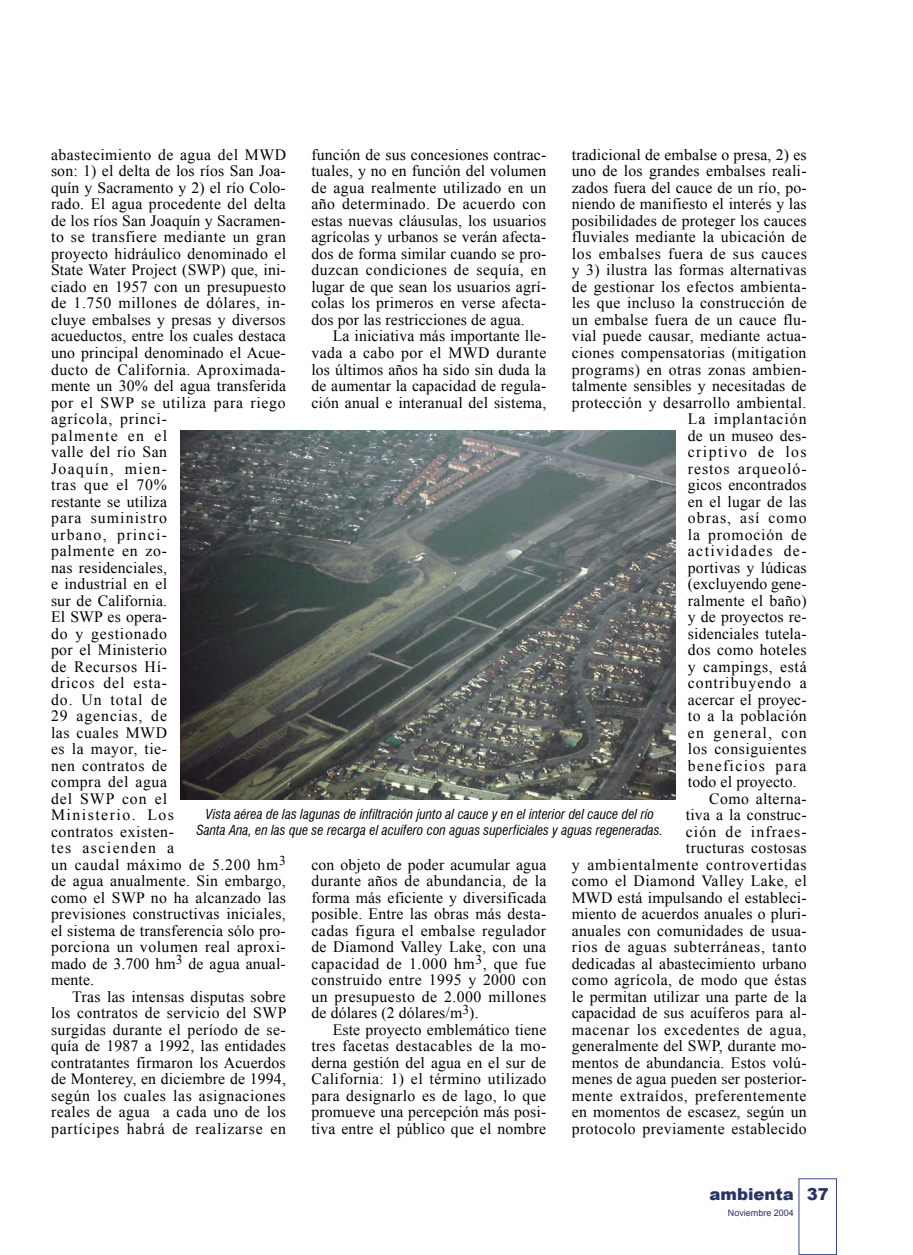
<style>
.page{position:relative;width:913px;height:1255px;background:#fff}
.page>*{position:absolute;margin:0;border:0;box-sizing:border-box;transform-origin:0 0}
.t1{font:900 16.5px "Arial";color:#283366}
.Texto_general-OK{font:15.75px/16.5px "Times New Roman";letter-spacing:.02em;color:#000;text-align:justify}
.Texto_general-OK-2{font:15.75px "Times New Roman";letter-spacing:.065em;color:#000}
.Texto_general-OK-3{font:15.75px "Times New Roman";letter-spacing:.04em;color:#000}
.Texto_general-OK-4{font:15.75px "Times New Roman";letter-spacing:.09em;color:#000}
.Texto_general-OK-5{font:15.75px "Times New Roman";letter-spacing:.06em;color:#000}
.Texto_general-OK-6{font:15.75px "Times New Roman";letter-spacing:.045em;color:#000}
.Texto_general-OK-7{font:15.75px "Times New Roman";letter-spacing:.085em;color:#000}
.Texto_general-OK-8{font:15.75px "Times New Roman";letter-spacing:.055em;color:#000}
.Texto_general-OK-9{font:15.75px "Times New Roman";letter-spacing:.075em;color:#000}
.Pié_de_foto{font:italic condensed 13.5px/16.2px "Swiss 721 BT";color:#000;text-align:center}
.t2{font:9px "Arial";color:#283366}
</style>
<div class="page">
<div style="left:799px;top:1178px;width:38px;height:76px;border:1px solid #36478b"></div>
<img style="left:180px;top:430px;width:495px;height:369px">
<p class="Texto_general-OK" style="left:51px;top:146px;width:237px;text-align:left">abastecimiento de agua del MWD son: 1) el delta de los ríos San Joa&shy;quín y Sacramento y 2) el río Colo&shy;rado. El agua procedente del delta de los ríos San Joaquín y Sacramen&shy;to se transfiere mediante un gran proyecto hidráulico denominado el<br>State Water Project (SWP) que, ini&shy;ciado en 1957 con un presupuesto de 1.750 millones de dólares, in&shy;cluye embalses y presas y diversos acueductos, entre los cuales destaca uno principal denominado el Acue&shy;ducto de California. Aproximada&shy;mente un 30% del agua transferida por el SWP se utiliza para riego agrícola, princi-<br>palmente en el<br>valle del río San<br>Joaquín, mien-<br>tras que el 70%<br>restante se utiliza<br>para suministro<br>urbano, princi-<br>palmente en zo-<br>nas residenciales,<br>e industrial en el<br>sur de California.<br>El SWP es opera-<br>do y gestionado<br>por el Ministerio<br>de Recursos Hí-<br>dricos del esta-<br>do. Un total de<br>29 agencias, de<br>las cuales MWD<br>es la mayor, tie-<br>nen contratos de<br>compra del agua<br>del SWP con el<br>Ministerio. Los<br>contratos existen-<br>tes ascienden a<br>un caudal máximo de 5.200 hm<sup>3 </sup>de agua anualmente. Sin embargo, como el SWP no ha alcanzado las previsiones constructivas iniciales, el sistema de transferencia sólo pro&shy;porciona un volumen real aproxi&shy;mado de 3.700 hm<sup>3</sup> de agua anual&shy;mente.</p>
<p class="Texto_general-OK" style="left:51px;top:988px;width:237px;text-indent:21px">Tras las intensas disputas sobre los contratos de servicio del SWP surgidas durante el período de se&shy;quía de 1987 a 1992, las entidades contratantes firmaron los Acuerdos de Monterey, en diciembre de 1994, según los cuales las asignaciones reales de agua a cada uno de los partícipes habrá de realizarse en</p>
<p class="Texto_general-OK" style="left:311px;top:146px;width:236px">función de sus concesiones contrac&shy;tuales, y no en función del volumen de agua realmente utilizado en un año determinado. De acuerdo con estas nuevas cláusulas, los usuarios agrícolas y urbanos se verán afecta&shy;dos de forma similar cuando se pro&shy;duzcan condiciones de sequía, en lugar de que sean los usuarios agrí&shy;colas los primeros en verse afecta&shy;dos por las restricciones de agua.</p>
<p class="Texto_general-OK" style="left:311px;top:328px;width:236px;text-indent:21px">La iniciativa más importante lle&shy;vada a cabo por el MWD durante los últimos años ha sido sin duda la de aumentar la capacidad de regula&shy;ción anual e interanual del sistema,</p>
<p class="Texto_general-OK" style="left:572px;top:146px;width:236px">tradicional de embalse o presa, 2) es</p>
<p class="Texto_general-OK" style="left:572px;top:163px;width:236px">uno de los grandes embalses reali-</p>
<p class="Texto_general-OK" style="left:572px;top:179px;width:236px">zados fuera del cauce de un río, po-</p>
<p class="Texto_general-OK" style="left:572px;top:196px;width:236px">niendo de manifiesto el interés y las</p>
<p class="Texto_general-OK" style="left:572px;top:212px;width:236px">posibilidades de proteger los cauces</p>
<p class="Texto_general-OK" style="left:572px;top:229px;width:236px">fluviales mediante la ubicación de</p>
<p class="Texto_general-OK-3" style="left:572px;top:243px;width:236px">los embalses fuera de sus cauces</p>
<p class="Texto_general-OK" style="left:572px;top:262px;width:236px">y 3) ilustra las formas alternativas</p>
<p class="Texto_general-OK" style="left:572px;top:278px;width:236px">de gestionar los efectos ambienta-</p>
<p class="Texto_general-OK" style="left:572px;top:295px;width:236px">les que incluso la construcción de</p>
<p class="Texto_general-OK" style="left:572px;top:311px;width:236px">un embalse fuera de un cauce flu-</p>
<p class="Texto_general-OK" style="left:572px;top:328px;width:236px">vial puede causar, mediante actua-</p>
<p class="Texto_general-OK" style="left:572px;top:344px;width:236px">ciones compensatorias (mitigation</p>
<p class="Texto_general-OK" style="left:572px;top:361px;width:236px">programs) en otras zonas ambien-</p>
<p class="Texto_general-OK" style="left:572px;top:377px;width:236px">talmente sensibles y necesitadas de</p>
<p class="Texto_general-OK" style="left:572px;top:394px;width:236px">protección y desarrollo ambiental.</p>
<p class="Texto_general-OK-5" style="left:688px;top:408px;width:120px">La implantación</p>
<p class="Texto_general-OK" style="left:688px;top:427px;width:120px">de un museo des-</p>
<p class="Texto_general-OK-4" style="left:688px;top:441px;width:120px">criptivo de los</p>
<p class="Texto_general-OK-2" style="left:688px;top:457px;width:120px">restos arqueoló-</p>
<p class="Texto_general-OK" style="left:688px;top:476px;width:120px">gicos encontrados</p>
<p class="Texto_general-OK" style="left:688px;top:493px;width:120px">en el lugar de las</p>
<p class="Texto_general-OK-2" style="left:688px;top:507px;width:120px">obras, así como</p>
<p class="Texto_general-OK-8" style="left:688px;top:523px;width:120px">la promoción de</p>
<p class="Texto_general-OK-4" style="left:688px;top:540px;width:120px">actividades de-</p>
<p class="Texto_general-OK" style="left:688px;top:559px;width:120px">portivas y lúdicas</p>
<p class="Texto_general-OK" style="left:688px;top:575px;width:120px">(excluyendo gene-</p>
<p class="Texto_general-OK" style="left:688px;top:592px;width:120px">ralmente el baño)</p>
<p class="Texto_general-OK" style="left:688px;top:608px;width:120px">y de proyectos re-</p>
<p class="Texto_general-OK" style="left:688px;top:625px;width:120px">sidenciales tutela-</p>
<p class="Texto_general-OK" style="left:688px;top:641px;width:120px">dos como hoteles</p>
<p class="Texto_general-OK-6" style="left:688px;top:655px;width:120px">y campings, está</p>
<p class="Texto_general-OK-2" style="left:688px;top:672px;width:120px">contribuyendo a</p>
<p class="Texto_general-OK" style="left:688px;top:691px;width:120px">acercar el proyec-</p>
<p class="Texto_general-OK" style="left:688px;top:707px;width:120px">to a la población</p>
<p class="Texto_general-OK-9" style="left:688px;top:721px;width:120px">en general, con</p>
<p class="Texto_general-OK" style="left:688px;top:740px;width:120px">los consiguientes</p>
<p class="Texto_general-OK-7" style="left:688px;top:754px;width:120px">beneficios para</p>
<p class="Texto_general-OK" style="left:688px;top:773px;width:110px">todo el proyecto.</p>
<p class="Texto_general-OK" style="left:572px;top:790px;width:237px;text-align:right">Como alterna-<br>tiva a la construc-<br>ción de infraes-<br>tructuras costosas<br>y ambientalmente controvertidas como el Diamond Valley Lake, el<br>MWD está impulsando el estableci&shy;miento de acuerdos anuales o pluri&shy;anuales con comunidades de usua&shy;rios de aguas subterráneas, tanto dedicadas al abastecimiento urbano como agrícola, de modo que éstas le permitan utilizar una parte de la capacidad de sus acuíferos para al&shy;macenar los excedentes de agua, generalmente del SWP, durante mo&shy;mentos de abundancia. Estos volú&shy;menes de agua pueden ser posterior&shy;mente extraídos, preferentemente en momentos de escasez, según un protocolo previamente establecido</p>
<p class="Pié_de_foto" style="left:197px;top:805px;width:468px">Vista aérea de las lagunas de infiltración junto al cauce y en el interior del cauce del río<br>Santa Ana, en las que se recarga el acuífero con aguas superficiales y aguas regeneradas.</p>
<p class="Texto_general-OK" style="left:311px;top:856px;width:237px">con objeto de poder acumular agua durante años de abundancia, de la forma más eficiente y diversificada posible. Entre las obras más desta&shy;cadas figura el embalse regulador de Diamond Valley Lake, con una capacidad de 1.000 hm<sup>3</sup>, que fue construido entre 1995 y 2000 con un presupuesto de 2.000 millones de dólares (2 dólares/m<sup>3</sup>).</p>
<p class="Texto_general-OK" style="left:311px;top:1021px;width:236px;text-indent:21px">Este proyecto emblemático tiene tres facetas destacables de la mo&shy;derna gestión del agua en el sur de California: 1) el término utilizado para designarlo es de lago, lo que promueve una percepción más posi&shy;tiva entre el público que el nombre</p>
<p class="t1" style="left:709px;top:1181px;width:86px">ambienta</p>
<p class="t2" style="left:728px;top:1207px;width:68px">Noviembre 2004</p>
<p class="t1" style="left:807px;top:1181px;width:24px">37</p>
</div>
